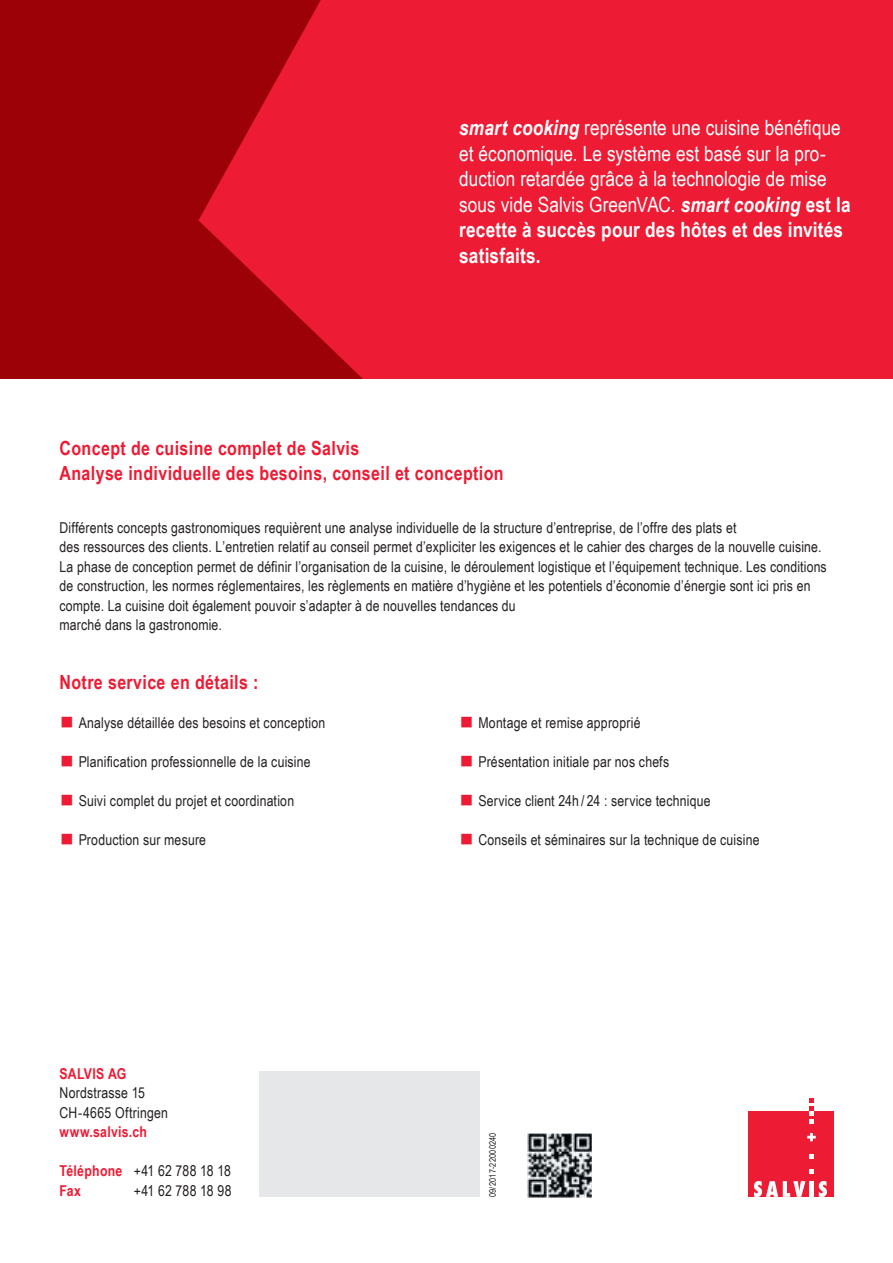
<style>
.page{position:relative;width:893px;height:1263px;background:#fff}
.page>*{position:absolute;margin:0;border:0;box-sizing:border-box;transform-origin:0 0}
.t1{font:21px/25.5px "Arial Narrow";color:#fff}
.t2{font:700 19.5px/25.5px "Arial Narrow";letter-spacing:.02em;color:#ed1b34}
.t3{font:15px/19.5px "Arial Narrow";letter-spacing:.01em;color:#231f20}
.t4{font:700 15px/19.5px "Arial Narrow";letter-spacing:.02em;color:#ed1b34}
.t5{font:9px "Arial Narrow";letter-spacing:.02em;color:#231f20}
.s1{font-weight:700;font-style:italic}
.s2{font-weight:700}
.s3{font-weight:400;color:#231f20}
</style>
<div class="page">
<div style="left:0;top:0;width:893px;height:379px;background:#ed1b34"></div>
<div style="left:748px;top:1111px;width:85px;height:85px;background:#ed1b34"></div>
<svg style="left:807px;top:1133px;width:9px;height:8px"></svg>
<svg style="left:809px;top:1154px;width:5px;height:4px"></svg>
<svg style="left:809px;top:1169px;width:5px;height:4px"></svg>
<svg style="left:809px;top:1098px;width:5px;height:26px"></svg>
<svg style="left:754px;top:1181px;width:51px;height:16px"></svg>
<div style="left:809px;top:1181px;width:5px;height:16px;background:#fff"></div>
<svg style="left:819px;top:1181px;width:8px;height:16px"></svg>
<div style="left:259px;top:1071px;width:221px;height:126px;background:#e6e7e8"></div>
<svg style="left:0;top:0;width:363px;height:379px;fill:#9b0106"></svg>
<img style="left:528px;top:1133px;width:64px;height:64px">
<p class="t1" style="left:459px;top:115px;width:393px"><span class="s1">smart cooking</span> représente une cuisine bénéfique et économique. Le système est basé sur la pro&shy;duction retardée grâce à la technologie de mise sous vide Salvis GreenVAC. <span class="s1">smart cooking</span> <span class="s2">est la recette à succès pour des hôtes et des invités satisfaits.</span></p>
<h2 class="t2" style="left:60px;top:437px;width:446px">Concept de cuisine complet de Salvis<br>Analyse individuelle des besoins, conseil et conception</h2>
<p class="t3" style="left:60px;top:519px;width:769px">Différents concepts gastronomiques requièrent une analyse individuelle de la structure d’entreprise, de l’offre des plats et<br>des ressources des clients. L’entretien relatif au conseil permet d’expliciter les exigences et le cahier des charges de la nouvelle cuisine.<br>La phase de conception permet de définir l’organisation de la cuisine, le déroulement logistique et l’équipement technique. Les conditions de construction, les normes réglementaires, les règlements en matière d’hygiène et les potentiels d’économie d’énergie sont ici pris en compte. La cuisine doit également pouvoir s’adapter à de nouvelles tendances du<br>marché dans la gastronomie.</p>
<h2 class="t2" style="left:60px;top:671px;width:201px">Notre service en détails :</h2>
<p class="t3" style="left:79px;top:714px;width:248px">Analyse détaillée des besoins et conception</p>
<p class="t3" style="left:79px;top:752px;width:233px">Planification professionnelle de la cuisine</p>
<p class="t3" style="left:79px;top:792px;width:217px">Suivi complet du projet et coordination</p>
<p class="t3" style="left:79px;top:831px;width:129px">Production sur mesure</p>
<p class="t4" style="left:60px;top:1065px;width:68px">SALVIS AG</p>
<p class="t3" style="left:60px;top:1085px;width:110px">Nordstrasse 15<br>CH-4665 Oftringen</p>
<p class="t4" style="left:60px;top:1124px;width:89px">www.salvis.ch</p>
<p class="t4" style="left:60px;top:1163px;width:173px">Téléphone <span class="s3">+41 62 788 18 18<br></span>Fax</p>
<p class="t3" style="left:134px;top:1182px;width:99px">+41 62 788 18 98</p>
<p class="t3" style="left:478px;top:714px;width:164px">Montage et remise approprié</p>
<p class="t3" style="left:478px;top:753px;width:192px">Présentation initiale par nos chefs</p>
<p class="t3" style="left:478px;top:791px;width:234px">Service client 24h / 24 : service technique</p>
<p class="t3" style="left:478px;top:831px;width:283px">Conseils et séminaires sur la technique de cuisine</p>
<p class="t5" style="left:488px;top:1197px;width:66px;rotate:-90deg">09/2017-22000240</p>
</div>
